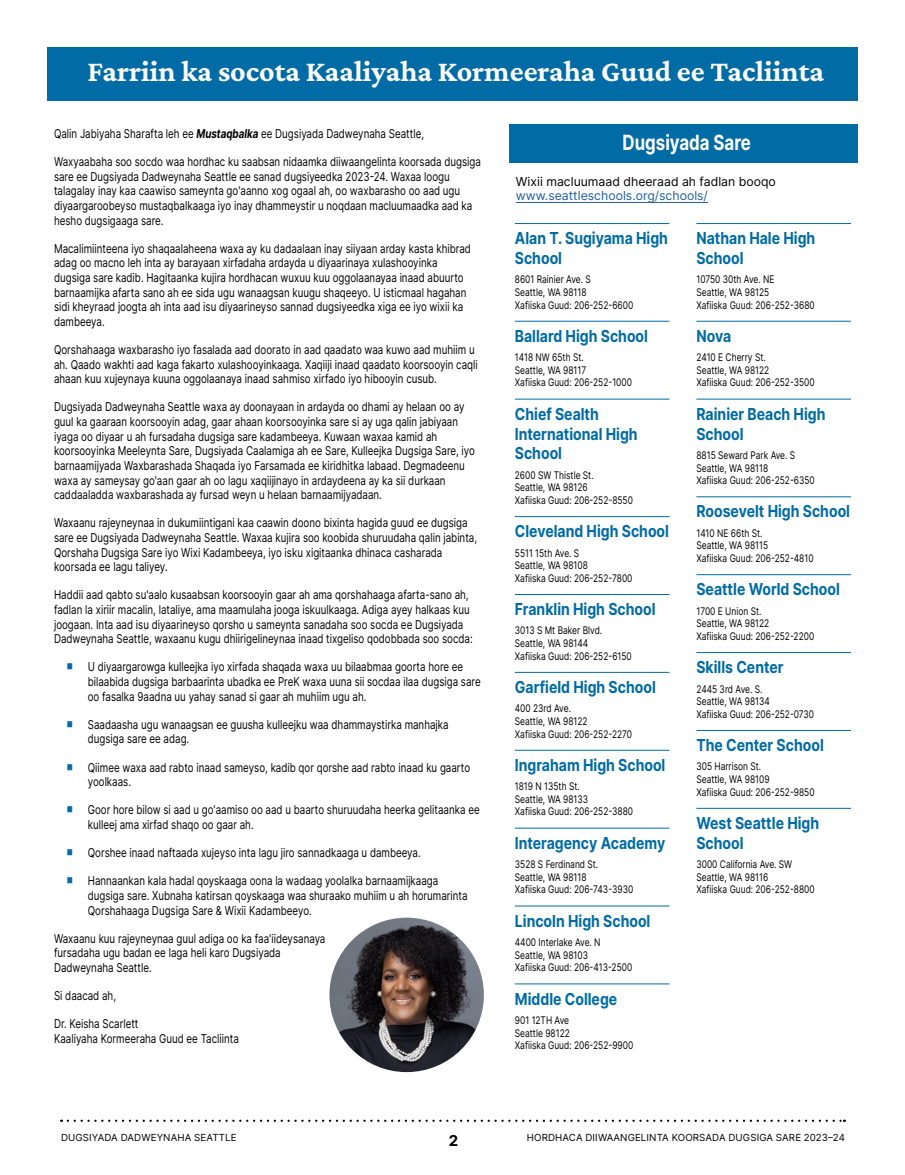
<style>
.page{position:relative;width:905px;height:1175px;background:#fff}
.page>*{position:absolute;margin:0;border:0;box-sizing:border-box;transform-origin:0 0}
.t1{font:700 30px "Crimson Pro";color:#fff}
.t2{font:700 21px "Inter";color:#fff;scale:.8 1}
.H3_-_School_Name{font:700 16.5px/19.8px "Inter";color:#006ba4;scale:.85 1}
.t3{font:700 15px "Inter";color:#000}
.t4{font:12.3px/14.9px "Inter";color:#000}
.t5{font:12.15px/14.7px "Inter";color:#000;scale:.8 1}
.P_-_School_Details{font:10.5px/12.6px "Inter";color:#000;scale:.8 1}
.t6{font:9.75px "Inter";letter-spacing:.01em;color:#000}
.s1{font-weight:700;font-style:italic}
.s2{color:#215e9e}
</style>
<div class="page">
<svg style="left:68px;top:1119px;width:776px;height:2px"></svg>
<div style="left:47px;top:47px;width:810px;height:54px;background:#006ba4"></div>
<img style="left:329px;top:917px;width:155px;height:155px;border-radius:77px">
<div style="left:509px;top:124px;width:348px;height:39px;background:#006ba4"></div>
<hr style="left:516px;top:202px;width:192px;height:1px;background:#215e9e">
<hr style="left:515px;top:223px;width:154px;height:1px;background:#006ba4">
<hr style="left:515px;top:321px;width:154px;height:1px;background:#006ba4">
<hr style="left:515px;top:399px;width:154px;height:1px;background:#006ba4">
<hr style="left:515px;top:516px;width:154px;height:1px;background:#006ba4">
<hr style="left:515px;top:594px;width:154px;height:1px;background:#006ba4">
<hr style="left:515px;top:672px;width:154px;height:1px;background:#006ba4">
<hr style="left:515px;top:750px;width:154px;height:1px;background:#006ba4">
<hr style="left:515px;top:827px;width:154px;height:1px;background:#006ba4">
<hr style="left:515px;top:905px;width:154px;height:1px;background:#006ba4">
<hr style="left:515px;top:983px;width:154px;height:1px;background:#006ba4">
<hr style="left:696px;top:223px;width:155px;height:1px;background:#006ba4">
<hr style="left:696px;top:321px;width:155px;height:1px;background:#006ba4">
<hr style="left:696px;top:399px;width:155px;height:1px;background:#006ba4">
<hr style="left:696px;top:496px;width:155px;height:1px;background:#006ba4">
<hr style="left:696px;top:574px;width:155px;height:1px;background:#006ba4">
<hr style="left:696px;top:652px;width:155px;height:1px;background:#006ba4">
<hr style="left:696px;top:730px;width:155px;height:1px;background:#006ba4">
<hr style="left:696px;top:808px;width:155px;height:1px;background:#006ba4">
<h1 class="t1" style="left:88px;top:52px;width:738px">Farriin ka socota Kaaliyaha Kormeeraha Guud ee Tacliinta</h1>
<p class="t5" style="left:54px;top:126px;width:464px">Qalin Jabiyaha Sharafta leh ee <span class="s1">Mustaqbalka</span> ee Dugsiyada Dadweynaha Seattle,</p>
<p class="t5" style="left:54px;top:154px;width:535px">Waxyaabaha soo socdo waa hordhac ku saabsan nidaamka diiwaangelinta koorsada dugsiga sare ee Dugsiyada Dadweynaha Seattle ee sanad dugsiyeedka 2023-24. Waxaa loogu talagalay inay kaa caawiso sameynta go'aanno xog ogaal ah, oo waxbarasho oo aad ugu diyaargaroobeyso mustaqbalkaaga iyo inay dhammeystir u noqdaan macluumaadka aad ka hesho dugsigaaga sare.</p>
<p class="t5" style="left:54px;top:241px;width:522px">Macalimiinteena iyo shaqaalaheena waxa ay ku dadaalaan inay siiyaan arday kasta khibrad adag oo macno leh inta ay barayaan xirfadaha ardayda u diyaarinaya xulashooyinka dugsiga sare kadib. Hagitaanka kujira hordhacan wuxuu kuu oggolaanayaa inaad abuurto barnaamijka afarta sano ah ee sida ugu wanaagsan kuugu shaqeeyo. U isticmaal hagahan sidi kheyraad joogta ah inta aad isu diyaarineyso sannad dugsiyeedka xiga ee iyo wixii ka dambeeya.</p>
<p class="t5" style="left:54px;top:342px;width:531px">Qorshahaaga waxbarasho iyo fasalada aad doorato in aad qaadato waa kuwo aad muhiim u ah. Qaado wakhti aad kaga fakarto xulashooyinkaaga. Xaqiiji inaad qaadato koorsooyin caqli ahaan kuu xujeynaya kuuna oggolaanaya inaad sahmiso xirfado iyo hibooyin cusub.</p>
<p class="t5" style="left:54px;top:399px;width:527px">Dugsiyada Dadweynaha Seattle waxa ay doonayaan in ardayda oo dhami ay helaan oo ay guul ka gaaraan koorsooyin adag, gaar ahaan koorsooyinka sare si ay uga qalin jabiyaan iyaga oo diyaar u ah fursadaha dugsiga sare kadambeeya. Kuwaan waxaa kamid ah koorsooyinka Meeleynta Sare, Dugsiyada Caalamiga ah ee Sare, Kulleejka Dugsiga Sare, iyo barnaamijyada Waxbarashada Shaqada iyo Farsamada ee kiridhitka labaad. Degmadeenu waxa ay sameysay go'aan gaar ah oo lagu xaqiijinayo in ardaydeena ay ka sii durkaan caddaaladda waxbarashada ay fursad weyn u helaan barnaamijyadaan.</p>
<p class="t5" style="left:54px;top:515px;width:530px">Waxaanu rajeyneynaa in dukumiintigani kaa caawin doono bixinta hagida guud ee dugsiga sare ee Dugsiyada Dadweynaha Seattle. Waxaa kujira soo koobida shuruudaha qalin jabinta, Qorshaha Dugsiga Sare iyo Wixi Kadambeeya, iyo isku xigitaanka dhinaca casharada koorsada ee lagu taliyey.</p>
<p class="t5" style="left:54px;top:587px;width:525px">Haddii aad qabto su'aalo kusaabsan koorsooyin gaar ah ama qorshahaaga afarta-sano ah, fadlan la xiriir macalin, lataliye, ama maamulaha jooga iskuulkaaga. Adiga ayey halkaas kuu joogaan. Inta aad isu diyaarineyso qorsho u sameynta sanadaha soo socda ee Dugsiyada Dadweynaha Seattle, waxaanu kugu dhiirigelineynaa inaad tixgeliso qodobbada soo socda:</p>
<p class="t5" style="left:88px;top:659px;width:492px">U diyaargarowga kulleejka iyo xirfada shaqada waxa uu bilaabmaa goorta hore ee bilaabida dugsiga barbaarinta ubadka ee PreK waxa uuna sii socdaa ilaa dugsiga sare oo fasalka 9aadna uu yahay sanad si gaar ah muhiim ugu ah.</p>
<p class="t5" style="left:88px;top:717px;width:452px">Saadaasha ugu wanaagsan ee guusha kulleejku waa dhammaystirka manhajka dugsiga sare ee adag.</p>
<p class="t5" style="left:88px;top:759px;width:479px">Qiimee waxa aad rabto inaad sameyso, kadib qor qorshe aad rabto inaad ku gaarto yoolkaas.</p>
<p class="t5" style="left:88px;top:802px;width:491px">Goor hore bilow si aad u go'aamiso oo aad u baarto shuruudaha heerka gelitaanka ee kulleej ama xirfad shaqo oo gaar ah.</p>
<p class="t5" style="left:88px;top:845px;width:418px">Qorshee inaad naftaada xujeyso inta lagu jiro sannadkaaga u dambeeya.</p>
<p class="t5" style="left:88px;top:873px;width:476px">Hannaankan kala hadal qoyskaaga oona la wadaag yoolalka barnaamijkaaga dugsiga sare. Xubnaha katirsan qoyskaaga waa shuraako muhiim u ah horumarinta<br>Qorshahaaga Dugsiga Sare &amp; Wixii Kadambeeyo.</p>
<p class="t5" style="left:54px;top:930px;width:341px">Waxaanu kuu rajeyneynaa guul adiga oo ka faa'iideysanaya fursadaha ugu badan ee laga heli karo Dugsiyada<br>Dadweynaha Seattle.</p>
<p class="t5" style="left:54px;top:988px;width:79px">Si daacad ah,</p>
<p class="t5" style="left:54px;top:1016px;width:232px">Dr. Keisha Scarlett<br>Kaaliyaha Kormeeraha Guud ee Tacliinta</p>
<h2 class="t2" style="left:622px;top:127px;width:162px">Dugsiyada Sare</h2>
<p class="t4" style="left:516px;top:173px;width:261px">Wixii macluumaad dheeraad ah fadlan booqo <span class="s2">www.seattleschools.org/schools/</span></p>
<h3 class="H3_-_School_Name" style="left:515px;top:228px;width:182px">Alan T. Sugiyama High<br>School</h3>
<p class="P_-_School_Details" style="left:515px;top:273px;width:149px">8601 Rainier Ave. S<br>Seattle, WA 98118<br>Xafiiska Guud: 206-252-6600</p>
<h3 class="H3_-_School_Name" style="left:515px;top:325px;width:158px">Ballard High School</h3>
<p class="P_-_School_Details" style="left:515px;top:351px;width:148px">1418 NW 65th St.<br>Seattle, WA 98117<br>Xafiiska Guud: 206-252-1000</p>
<h3 class="H3_-_School_Name" style="left:515px;top:403px;width:146px">Chief Sealth<br>International High<br>School</h3>
<p class="P_-_School_Details" style="left:515px;top:468px;width:149px">2600 SW Thistle St.<br>Seattle, WA 98126<br>Xafiiska Guud: 206-252-8550</p>
<h3 class="H3_-_School_Name" style="left:515px;top:521px;width:183px">Cleveland High School</h3>
<p class="P_-_School_Details" style="left:515px;top:546px;width:148px">5511 15th Ave. S<br>Seattle, WA 98108<br>Xafiiska Guud: 206-252-7800</p>
<h3 class="H3_-_School_Name" style="left:515px;top:599px;width:167px">Franklin High School</h3>
<p class="P_-_School_Details" style="left:515px;top:624px;width:148px">3013 S Mt Baker Blvd.<br>Seattle, WA 98144<br>Xafiiska Guud: 206-252-6150</p>
<h3 class="H3_-_School_Name" style="left:515px;top:676px;width:167px">Garfield High School</h3>
<p class="P_-_School_Details" style="left:515px;top:702px;width:148px">400 23rd Ave.<br>Seattle, WA 98122<br>Xafiiska Guud: 206-252-2270</p>
<h3 class="H3_-_School_Name" style="left:515px;top:754px;width:179px">Ingraham High School</h3>
<p class="P_-_School_Details" style="left:515px;top:780px;width:149px">1819 N 135th St.<br>Seattle, WA 98133<br>Xafiiska Guud: 206-252-3880</p>
<h3 class="H3_-_School_Name" style="left:515px;top:832px;width:178px">Interagency Academy</h3>
<p class="P_-_School_Details" style="left:515px;top:857px;width:149px">3528 S Ferdinand St.<br>Seattle, WA 98118<br>Xafiiska Guud: 206-743-3930</p>
<h3 class="H3_-_School_Name" style="left:515px;top:910px;width:161px">Lincoln High School</h3>
<p class="P_-_School_Details" style="left:515px;top:935px;width:148px">4400 Interlake Ave. N<br>Seattle, WA 98103<br>Xafiiska Guud: 206-413-2500</p>
<h3 class="H3_-_School_Name" style="left:515px;top:988px;width:122px">Middle College</h3>
<p class="P_-_School_Details" style="left:515px;top:1013px;width:149px">901 12TH Ave<br>Seattle 98122<br>Xafiiska Guud: 206-252-9900</p>
<h3 class="H3_-_School_Name" style="left:696px;top:228px;width:141px">Nathan Hale High<br>School</h3>
<p class="P_-_School_Details" style="left:696px;top:273px;width:149px">10750 30th Ave. NE<br>Seattle, WA 98125<br>Xafiiska Guud: 206-252-3680</p>
<h3 class="H3_-_School_Name" style="left:696px;top:325px;width:42px">Nova</h3>
<p class="P_-_School_Details" style="left:696px;top:351px;width:149px">2410 E Cherry St.<br>Seattle, WA 98122<br>Xafiiska Guud: 206-252-3500</p>
<h3 class="H3_-_School_Name" style="left:696px;top:403px;width:153px">Rainier Beach High<br>School</h3>
<p class="P_-_School_Details" style="left:696px;top:448px;width:149px">8815 Seward Park Ave. S<br>Seattle, WA 98118<br>Xafiiska Guud: 206-252-6350</p>
<h3 class="H3_-_School_Name" style="left:696px;top:501px;width:182px">Roosevelt High School</h3>
<p class="P_-_School_Details" style="left:696px;top:526px;width:148px">1410 NE 66th St.<br>Seattle, WA 98115<br>Xafiiska Guud: 206-252-4810</p>
<h3 class="H3_-_School_Name" style="left:696px;top:579px;width:170px">Seattle World School</h3>
<p class="P_-_School_Details" style="left:696px;top:604px;width:149px">1700 E Union St.<br>Seattle, WA 98122<br>Xafiiska Guud: 206-252-2200</p>
<h3 class="H3_-_School_Name" style="left:696px;top:657px;width:104px">Skills Center</h3>
<p class="P_-_School_Details" style="left:696px;top:682px;width:149px">2445 3rd Ave. S.<br>Seattle, WA 98134<br>Xafiiska Guud: 206-252-0730</p>
<h3 class="H3_-_School_Name" style="left:696px;top:735px;width:151px">The Center School</h3>
<p class="P_-_School_Details" style="left:696px;top:760px;width:149px">305 Harrison St.<br>Seattle, WA 98109<br>Xafiiska Guud: 206-252-9850</p>
<h3 class="H3_-_School_Name" style="left:696px;top:812px;width:146px">West Seattle High<br>School</h3>
<p class="P_-_School_Details" style="left:696px;top:857px;width:149px">3000 California Ave. SW<br>Seattle, WA 98116<br>Xafiiska Guud: 206-252-8800</p>
<p class="t6" style="left:61px;top:1130px;width:177px">DUGSIYADA DADWEYNAHA SEATTLE</p>
<p class="t6" style="left:527px;top:1130px;width:319px">HORDHACA DIIWAANGELINTA KOORSADA DUGSIGA SARE 2023–24</p>
<p class="t3" style="left:449px;top:1129px;width:11px">2</p>
</div>
